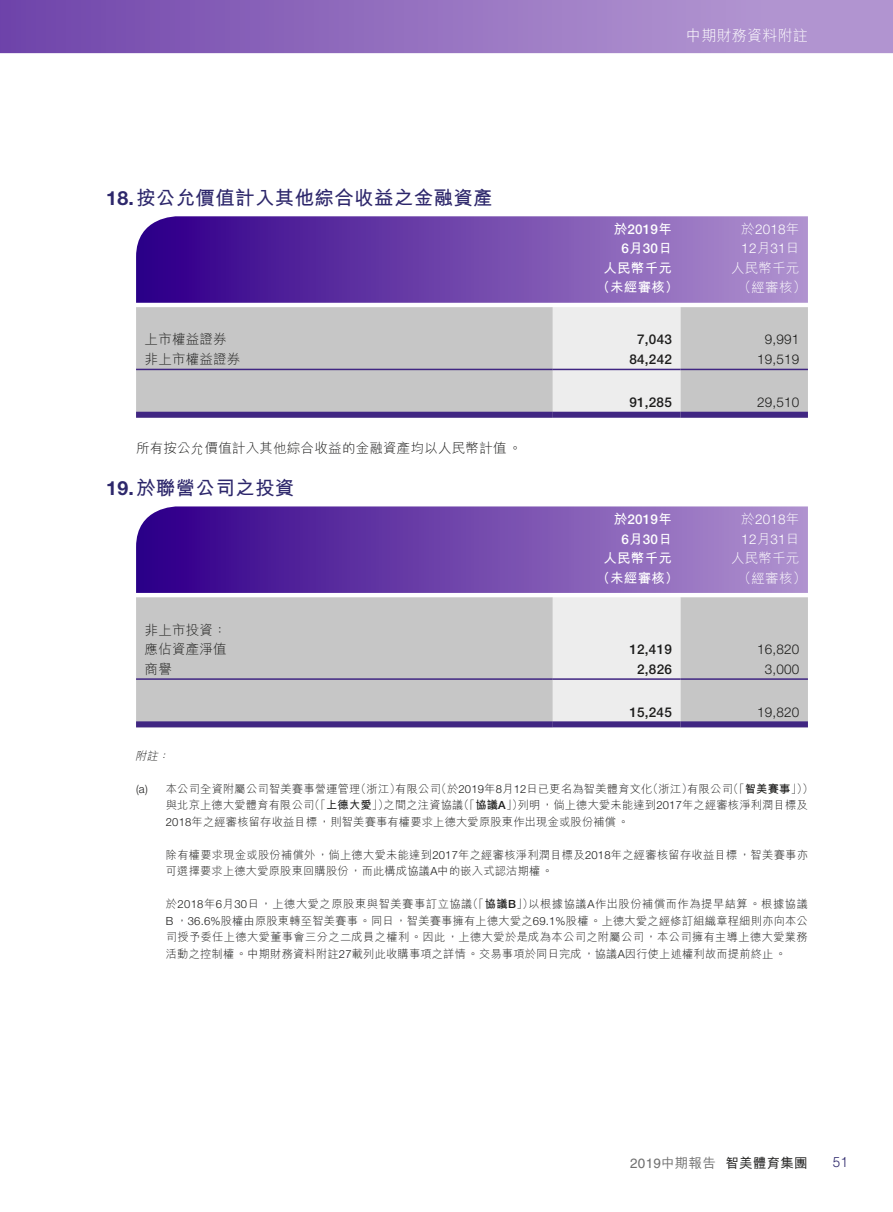
<style>
.page{position:relative;width:893px;height:1212px;background:#fff}
.page>*{position:absolute;margin:0;border:0;box-sizing:border-box;transform-origin:0 0}
.t1{font:700 19.5px "M Hei HK";letter-spacing:.015em;color:#2d276b}
.t2{font:300 15px "M Hei HK";letter-spacing:.015em;color:#fff}
.t3{font:300 14.25px "Helvetica LT Std";color:#2d276b;scale:.95 1}
.t4{font:300 13.5px/19.5px "M Hei HK";letter-spacing:.015em;color:#1c1c1b}
.t5{font:500 13.5px "Helvetica Neue LT Std";letter-spacing:.015em;color:#1c1c1b}
.t6{font:300 13.5px "Helvetica Neue LT Std";letter-spacing:.015em;color:#1c1c1b}
.t7{font:300 13.5px/19.5px "Helvetica Neue LT Std";letter-spacing:.015em;color:#fff}
.t8{font:500 13.5px/19.5px "Helvetica Neue LT Std";letter-spacing:.015em;color:#fff;text-align:center}
.t9{font:700 13.5px "M Hei HK";letter-spacing:.015em;color:#fff}
.t10{font:300 13.5px "M Hei HK";letter-spacing:.015em;color:#fff}
.t11{font:500 13.5px "M Hei HK";letter-spacing:.015em;color:#1c1c1b}
.t12{font:300 11.25px/16.5px "M Hei HK";letter-spacing:.015em;color:#1c1c1b}
.t13{font:italic 300 11.25px "M Hei HK";color:#1c1c1b}
.s1{font-family:"Helvetica Neue LT Std"}
.s2{font-family:"M Hei HK";font-weight:700}
.s3{font-family:"M Hei HK"}
.s4{font-weight:700}
.s5{font-family:"Helvetica Neue LT Std";font-weight:500}
.s6{font-family:"Helvetica LT Std";font-weight:400;color:#6f6f6f}
.s7{color:#6f6f6f}
</style>
<div class="page">
<svg style="left:0;top:0;width:893px;height:53px;background:#9672c0"></svg>
<svg style="left:136px;top:307px;width:672px;height:105px;background:#ccc"></svg>
<svg style="left:136px;top:216px;width:672px;height:87px;background:#734aad"></svg>
<hr style="left:136px;top:369px;width:417px;height:1px;background:#402682">
<hr style="left:553px;top:369px;width:127px;height:1px;background:#402682">
<hr style="left:680px;top:369px;width:128px;height:1px;background:#402682">
<div style="left:136px;top:412px;width:417px;height:6px;background:#402682"></div>
<div style="left:553px;top:412px;width:127px;height:6px;background:#402682"></div>
<div style="left:680px;top:412px;width:128px;height:6px;background:#402682"></div>
<svg style="left:136px;top:597px;width:672px;height:124px;background:#cdcdcd"></svg>
<svg style="left:136px;top:506px;width:672px;height:87px;background:#734aad"></svg>
<hr style="left:136px;top:678px;width:417px;height:2px;background:#402682">
<hr style="left:553px;top:678px;width:127px;height:2px;background:#402682">
<hr style="left:680px;top:678px;width:128px;height:2px;background:#402682">
<div style="left:136px;top:721px;width:417px;height:6px;background:#402682"></div>
<div style="left:553px;top:721px;width:127px;height:6px;background:#402682"></div>
<div style="left:680px;top:721px;width:128px;height:6px;background:#402682"></div>
<h1 class="t1" style="left:106px;top:184px;width:388px"><span class="s1">18.</span> 按公允價值計入其他綜合收益之金融資產</h1>
<h2 class="t2" style="left:686px;top:25px;width:123px">中期財務資料附註</h2>
<p class="t8" style="left:614px;top:219px;width:60px"><span class="s2">於</span>2019<span class="s2">年<br></span>6<span class="s2">月</span>30<span class="s2">日</span></p>
<p class="t7" style="left:741px;top:219px;width:60px"><span class="s3">於</span>2018<span class="s3">年<br></span>12<span class="s3">月</span>31<span class="s3">日</span></p>
<p class="t9" style="left:603px;top:258px;width:70px">人民幣千元</p>
<p class="t10" style="left:731px;top:258px;width:70px">人民幣千元</p>
<p class="t9" style="left:596px;top:278px;width:84px">（未經審核）</p>
<p class="t10" style="left:738px;top:278px;width:70px">（經審核）</p>
<p class="t4" style="left:145px;top:329px;width:84px">上市權益證券</p>
<p class="t5" style="left:637px;top:332px;width:36px">7,043</p>
<p class="t6" style="left:765px;top:331px;width:36px">9,991</p>
<p class="t4" style="left:145px;top:349px;width:97px">非上市權益證券</p>
<p class="t5" style="left:629px;top:351px;width:44px">84,242</p>
<p class="t6" style="left:757px;top:351px;width:44px">19,519</p>
<p class="t5" style="left:629px;top:395px;width:44px">91,285</p>
<p class="t6" style="left:757px;top:394px;width:44px">29,510</p>
<p class="t4" style="left:136px;top:438px;width:387px">所有按公允價值計入其他綜合收益的金融資產均以人民幣計值。</p>
<h1 class="t1" style="left:106px;top:474px;width:190px"><span class="s1">19.</span> 於聯營公司之投資</h1>
<p class="t8" style="left:614px;top:509px;width:60px"><span class="s2">於</span>2019<span class="s2">年<br></span>6<span class="s2">月</span>30<span class="s2">日</span></p>
<p class="t7" style="left:741px;top:509px;width:60px"><span class="s3">於</span>2018<span class="s3">年<br></span>12<span class="s3">月</span>31<span class="s3">日</span></p>
<p class="t9" style="left:603px;top:548px;width:70px">人民幣千元</p>
<p class="t10" style="left:731px;top:549px;width:70px">人民幣千元</p>
<p class="t9" style="left:596px;top:568px;width:84px">（未經審核）</p>
<p class="t10" style="left:738px;top:568px;width:70px">（經審核）</p>
<p class="t4" style="left:145px;top:619px;width:84px">非上市投資：應佔資產淨值</p>
<p class="t5" style="left:629px;top:641px;width:44px">12,419</p>
<p class="t6" style="left:757px;top:641px;width:44px">16,820</p>
<p class="t4" style="left:145px;top:658px;width:29px">商譽</p>
<p class="t5" style="left:637px;top:661px;width:36px">2,826</p>
<p class="t6" style="left:765px;top:660px;width:36px">3,000</p>
<p class="t5" style="left:629px;top:704px;width:44px">15,245</p>
<p class="t6" style="left:757px;top:704px;width:44px">19,820</p>
<p class="t13" style="left:135px;top:748px;width:39px">附註：</p>
<p class="t12" style="left:166px;top:780px;width:649px;text-indent:-30px"><span class="s1">(a)</span> 本公司全資附屬公司智美賽事營運管理（浙江）有限公司（於<span class="s1">2019</span>年<span class="s1">8</span>月<span class="s1">12</span>日已更名為智美體育文化（浙江）有限公司（「<span class="s4">智美賽事</span>」））與北京上德大愛體育有限公司（「<span class="s4">上德大愛</span>」）之間之注資協議（「<span class="s4">協議</span><span class="s5">A</span>」）列明，倘上德大愛未能達到<span class="s1">2017</span>年之經審核淨利潤目標及<br><span class="s1">2018</span>年之經審核留存收益目標，則智美賽事有權要求上德大愛原股東作出現金或股份補償。</p>
<p class="t12" style="left:166px;top:846px;width:644px">除有權要求現金或股份補償外，倘上德大愛未能達到<span class="s1">2017</span>年之經審核淨利潤目標及<span class="s1">2018</span>年之經審核留存收益目標，智美賽事亦可選擇要求上德大愛原股東回購股份，而此構成協議<span class="s1">A</span>中的嵌入式認沽期權。</p>
<p class="t12" style="left:166px;top:896px;width:644px;text-align:justify">於<span class="s1">2018</span>年<span class="s1">6</span>月<span class="s1">30</span>日，上德大愛之原股東與智美賽事訂立協議（「<span class="s4">協議</span><span class="s5">B</span>」）以根據協議<span class="s1">A</span>作出股份補償而作為提早結算。根據協議<span class="s1">B</span> ，<span class="s1">36.6%</span>股權由原股東轉至智美賽事。同日，智美賽事擁有上德大愛之<span class="s1">69.1%</span>股權。上德大愛之經修訂組織章程細則亦向本公司授予委任上德大愛董事會三分之二成員之權利。因此，上德大愛於是成為本公司之附屬公司，本公司擁有主導上德大愛業務活動之控制權。中期財務資料附註<span class="s1">27</span>載列此收購事項之詳情。交易事項於同日完成，協議<span class="s1">A</span>因行使上述權利故而提前終止。</p>
<p class="t11" style="left:630px;top:1153px;width:179px"><span class="s6">2019</span><span class="s7">中期報告</span> 智美體育集團</p>
<p class="t3" style="left:833px;top:1153px;width:18px">51</p>
</div>
